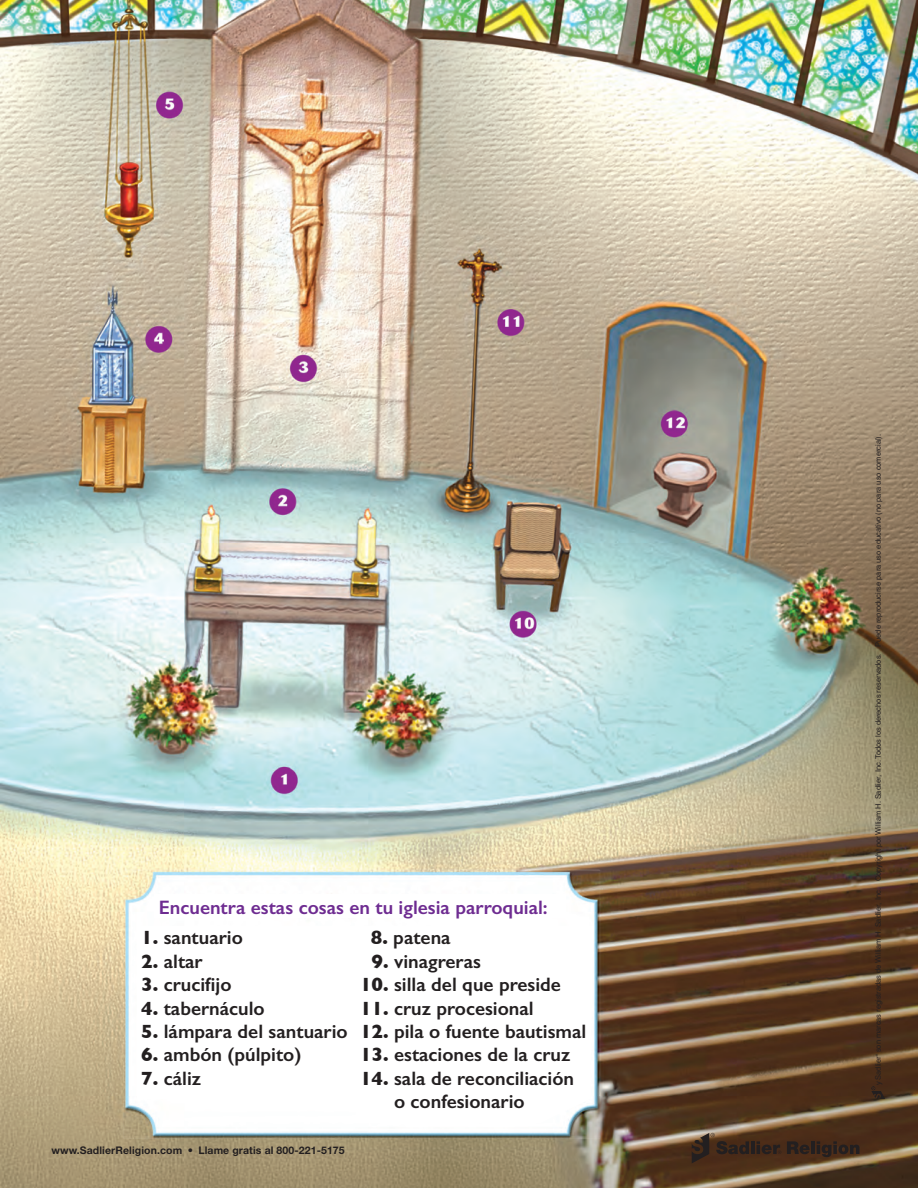
<style>
.page{position:relative;width:918px;height:1188px;background:#fff}
.page>*{position:absolute;margin:0;border:0;box-sizing:border-box;transform-origin:0 0}
.t1{font:600 19.5px/23.4px "Gill Sans";color:#231f20}
.t2{font:600 19.5px "Gill Sans";color:#6e2c91}
.t3{font:700 10.5px "Helvetica Neue LT Std";letter-spacing:.01em;color:#231f20}
.t4{font:7.5px "Helvetica LT Std";color:#231f20}
.t5{font:2.55px "Helvetica LT Std";color:#231f20}
.s1{font-weight:700}
</style>
<div class="page">
<img style="left:0;top:0;width:918px;height:1188px">
<svg style="left:692px;top:1133px;width:57px;height:30px;background:#483222"></svg>
<hr style="left:751px;top:1141px;width:4px;height:13px;background:#231f20">
<svg style="left:787px;top:1141px;width:23px;height:13px"></svg>
<hr style="left:811px;top:1141px;width:4px;height:13px;background:#231f20">
<svg style="left:817px;top:1141px;width:42px;height:16px"></svg>
<svg style="left:757px;top:1141px;width:24px;height:13px"></svg>
<svg style="left:871px;top:1086px;width:14px;height:13px"></svg>
<div style="left:137px;top:926px;width:227px;height:172px;background:#fff"></div>
<svg style="left:356px;top:926px;width:238px;height:198px"></svg>
<div style="left:154px;top:895px;width:412px;height:23px;background:#fff"></div>
<p class="t2" style="left:159px;top:895px;width:390px">Encuentra estas cosas en tu iglesia parroquial:</p>
<p class="t1" style="left:141px;top:926px;width:103px"><span class="s1">1.</span> santuario</p>
<p class="t1" style="left:141px;top:949px;width:63px"><span class="s1">2.</span> altar</p>
<p class="t1" style="left:141px;top:973px;width:92px"><span class="s1">3.</span> crucifijo</p>
<p class="t1" style="left:141px;top:996px;width:125px"><span class="s1">4.</span> tabernáculo</p>
<p class="t1" style="left:141px;top:1020px;width:208px"><span class="s1">5.</span> lámpara del santuario</p>
<p class="t1" style="left:141px;top:1043px;width:162px"><span class="s1">6.</span> ambón (púlpito)</p>
<p class="t1" style="left:141px;top:1066px;width:61px"><span class="s1">7.</span> cáliz</p>
<p class="t3" style="left:51px;top:1144px;width:295px">www.SadlierReligion.com • Llame gratis al 800-221-5175</p>
<p class="t1" style="left:371px;top:926px;width:81px"><span class="s1">8.</span> patena</p>
<p class="t1" style="left:372px;top:949px;width:111px"><span class="s1">9.</span> vinagreras</p>
<p class="t1" style="left:360px;top:973px;width:202px"><span class="s1">10.</span> silla del que preside</p>
<p class="t1" style="left:360px;top:996px;width:175px"><span class="s1">11.</span> cruz procesional</p>
<p class="t1" style="left:360px;top:1020px;width:228px"><span class="s1">12.</span> pila o fuente bautismal</p>
<p class="t1" style="left:360px;top:1043px;width:212px"><span class="s1">13.</span> estaciones de la cruz</p>
<p class="t1" style="left:394px;top:1066px;width:182px;text-indent:-34px"><span class="s1">14.</span> sala de reconciliación o confesionario</p>
<p class="t4" style="left:874px;top:1052px;width:620px;rotate:-90deg">son marcas registradas de William H. Sadlier, Inc. Copyright por William H. Sadlier, Inc. Todos los derechos reservados. Puede reproducirse para uso educativo (no para uso comercial).</p>
<p class="t5" style="left:876px;top:1056px;width:4px;rotate:-90deg">®</p>
<p class="t4" style="left:874px;top:1085px;width:31px;rotate:-90deg">y Sadlier</p>
</div>
